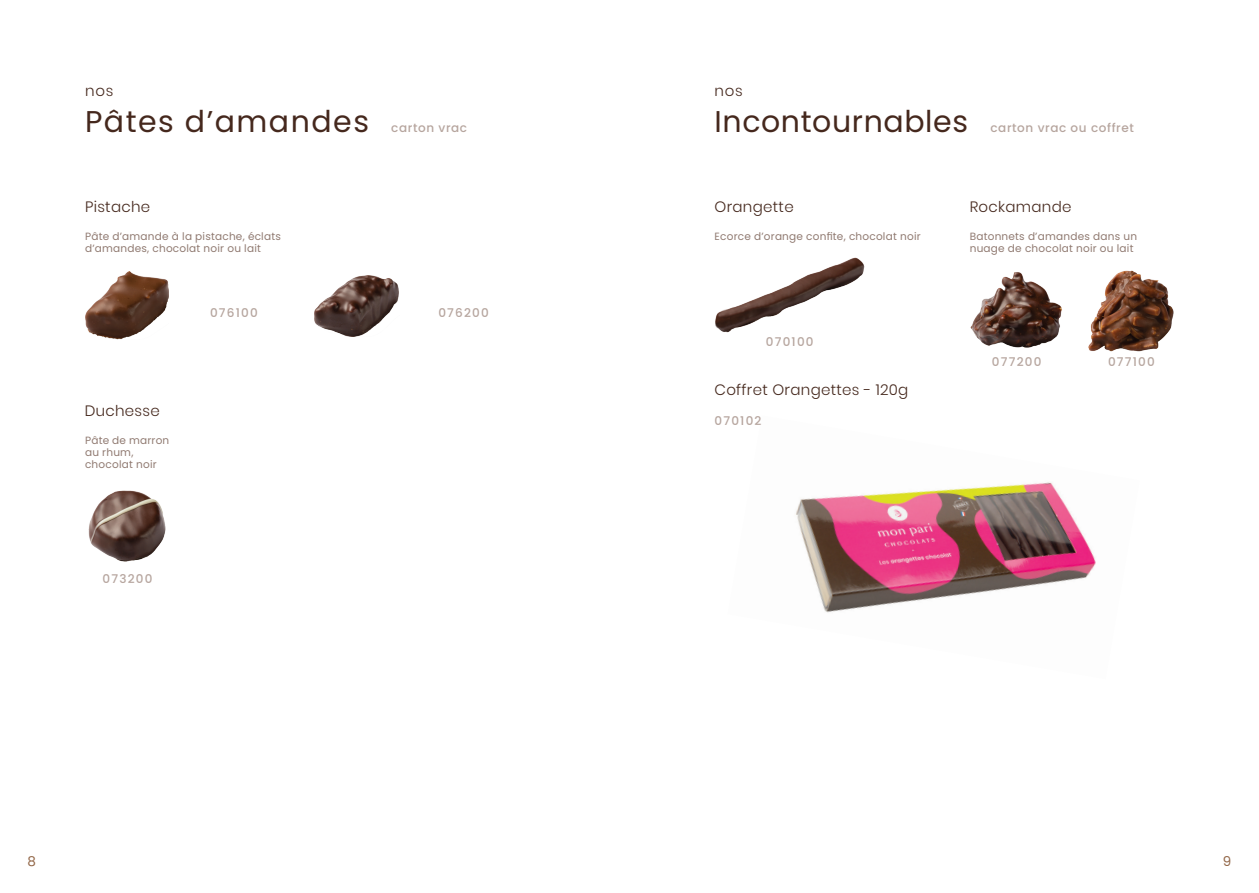
<style>
.page{position:relative;width:1259px;height:893px;background:#fff}
.page>*{position:absolute;margin:0;border:0;box-sizing:border-box;transform-origin:0 0}
.t1{font:30px "Poppins";letter-spacing:.02em;color:#45281d}
.t2{font:30px "Poppins";letter-spacing:.05em;color:#45281d}
.t3{font:300 15px "Poppins";letter-spacing:.02em;color:#45281d}
.t4{font:13.5px "Poppins";color:#926647}
.t5{font:500 12px "Poppins";letter-spacing:.1em;color:#b6a59e}
.t6{font:500 12px "Poppins";letter-spacing:.05em;color:#b6a59e}
.t7{font:10.5px/12px "Poppins";letter-spacing:.02em;color:#907a71}
</style>
<div class="page">
<img style="left:715px;top:257px;width:150px;height:76px">
<img style="left:796px;top:482px;width:300px;height:131px">
<img style="left:1088px;top:270px;width:86px;height:82px">
<img style="left:970px;top:272px;width:92px;height:76px">
<img style="left:85px;top:272px;width:83px;height:68px">
<img style="left:315px;top:275px;width:84px;height:62px">
<img style="left:88px;top:490px;width:78px;height:72px">
<p class="t3" style="left:85px;top:82px;width:30px">nos</p>
<p class="t2" style="left:85px;top:104px;width:285px">Pâtes d’amandes</p>
<p class="t6" style="left:391px;top:121px;width:77px">carton vrac</p>
<p class="t3" style="left:85px;top:198px;width:67px">Pistache</p>
<p class="t7" style="left:85px;top:230px;width:197px">Pâte d’amande à la pistache, éclats d’amandes, chocolat noir ou lait</p>
<p class="t3" style="left:85px;top:402px;width:76px">Duchesse</p>
<p class="t7" style="left:85px;top:434px;width:86px">Pâte de marron au rhum, chocolat noir</p>
<p class="t5" style="left:210px;top:306px;width:49px">076100</p>
<p class="t5" style="left:438px;top:306px;width:52px">076200</p>
<p class="t5" style="left:102px;top:571px;width:51px">073200</p>
<p class="t3" style="left:714px;top:82px;width:30px">nos</p>
<p class="t1" style="left:714px;top:104px;width:255px">Incontournables</p>
<p class="t6" style="left:990px;top:121px;width:145px">carton vrac ou coffret</p>
<p class="t3" style="left:714px;top:198px;width:81px">Orangette</p>
<p class="t7" style="left:714px;top:230px;width:208px">Ecorce d’orange confite, chocolat noir</p>
<p class="t5" style="left:766px;top:334px;width:49px">070100</p>
<p class="t3" style="left:714px;top:381px;width:195px">Coffret Orangettes - 120g</p>
<p class="t5" style="left:714px;top:414px;width:48px">070102</p>
<p class="t3" style="left:969px;top:198px;width:103px">Rockamande</p>
<p class="t7" style="left:969px;top:230px;width:169px">Batonnets d’amandes dans un nuage de chocolat noir ou lait</p>
<p class="t5" style="left:992px;top:355px;width:51px">077200</p>
<p class="t5" style="left:1108px;top:355px;width:48px">077100</p>
<p class="t4" style="left:28px;top:853px;width:10px">8</p>
<p class="t4" style="left:1222px;top:853px;width:10px">9</p>
</div>
